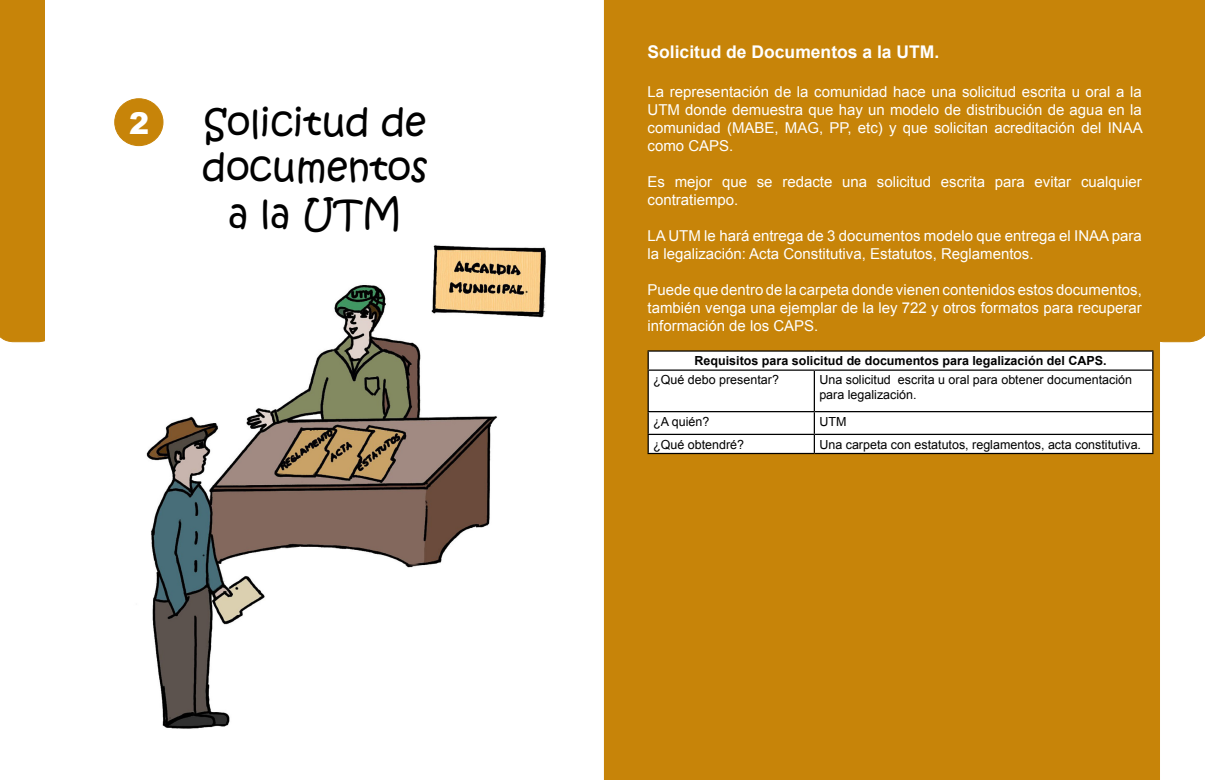
<style>
.page{position:relative;width:1205px;height:780px;background:#fff}
.page>*{position:absolute;margin:0;border:0;box-sizing:border-box;transform-origin:0 0}
.t1{font:37.5px/45px "Kristen ITC";color:#000;text-align:center}
.t2{font:900 30px "Arial";color:#fff}
.t3{font:700 17.5px "Arial";color:#fff}
.t4{font:15px/18px "Arial";color:#fff;text-align:justify}
.t5{font:12.5px/15px "Arial";color:#000}
.t6{font:700 12.5px "Arial";color:#000}
</style>
<div class="page">
<img style="left:146px;top:245px;width:400px;height:484px">
<div style="left:115px;top:99px;width:48px;height:47px;background:#c78409;border-radius:50%"></div>
<div style="left:114px;top:98px;width:49px;height:48px;border:1px solid #c78409;border-radius:50%"></div>
<div style="left:0;top:0;width:45px;height:342px;background:#c78409"></div>
<div style="left:604px;top:0;width:556px;height:780px;background:#c78409"></div>
<div style="left:1144px;top:0;width:61px;height:342px;background:#c78409"></div>
<svg style="left:649px;top:351px;width:503px;height:102px"></svg>
<hr style="left:647px;top:350px;width:167px;height:1px;background:#000">
<svg style="left:647px;top:351px;width:2px;height:18px"></svg>
<hr style="left:814px;top:350px;width:339px;height:1px;background:#000">
<svg style="left:1152px;top:351px;width:1px;height:18px"></svg>
<hr style="left:647px;top:369px;width:167px;height:2px;background:#000">
<hr style="left:647px;top:371px;width:2px;height:40px;background:#000">
<hr style="left:814px;top:369px;width:339px;height:2px;background:#000">
<hr style="left:814px;top:371px;width:1px;height:40px;background:#000">
<hr style="left:1152px;top:371px;width:1px;height:40px;background:#000">
<hr style="left:647px;top:411px;width:167px;height:1px;background:#000">
<hr style="left:647px;top:412px;width:2px;height:22px;background:#000">
<hr style="left:814px;top:411px;width:339px;height:1px;background:#000">
<hr style="left:647px;top:434px;width:167px;height:1px;background:#000">
<svg style="left:647px;top:435px;width:2px;height:18px"></svg>
<hr style="left:814px;top:434px;width:339px;height:1px;background:#000">
<svg style="left:814px;top:412px;width:1px;height:41px"></svg>
<svg style="left:1152px;top:412px;width:1px;height:41px"></svg>
<hr style="left:647px;top:453px;width:167px;height:1px;background:#000">
<hr style="left:814px;top:453px;width:339px;height:1px;background:#000">
<h2 class="t2" style="left:129px;top:102px;width:22px">2</h2>
<h1 class="t1" style="left:202px;top:101px;width:227px">Solicitud de documentos a la UTM</h1>
<p class="t3" style="left:647px;top:40px;width:293px">Solicitud de Documentos a la UTM.</p>
<p class="t4" style="left:647px;top:83px;width:497px">La representación de la comunidad hace una solicitud escrita u oral a la UTM donde demuestra que hay un modelo de distribución de agua en la comunidad (MABE, MAG, PP, etc) y que solicitan acreditación del INAA como CAPS.</p>
<p class="t4" style="left:647px;top:173px;width:496px">Es mejor que se redacte una solicitud escrita para evitar cualquier contratiempo.</p>
<p class="t4" style="left:647px;top:227px;width:496px">LA UTM le hará entrega de 3 documentos modelo que entrega el INAA para la legalización: Acta Constitutiva, Estatutos, Reglamentos.</p>
<p class="t4" style="left:647px;top:281px;width:496px">Puede que dentro de la carpeta donde vienen contenidos estos documentos, también venga una ejemplar de la ley 722 y otros formatos para recuperar información de los CAPS.</p>
<p class="t6" style="left:694px;top:352px;width:413px">Requisitos para solicitud de documentos para legalización del CAPS.</p>
<p class="t5" style="left:653px;top:372px;width:127px">¿Qué debo presentar?</p>
<p class="t5" style="left:819px;top:372px;width:314px">Una solicitud escrita u oral para obtener documentación para legalización.</p>
<p class="t5" style="left:653px;top:414px;width:58px">¿A quién?</p>
<p class="t5" style="left:819px;top:414px;width:29px">UTM</p>
<p class="t5" style="left:653px;top:436px;width:93px">¿Qué obtendré?</p>
<p class="t5" style="left:819px;top:436px;width:323px">Una carpeta con estatutos, reglamentos, acta constitutiva.</p>
</div>
